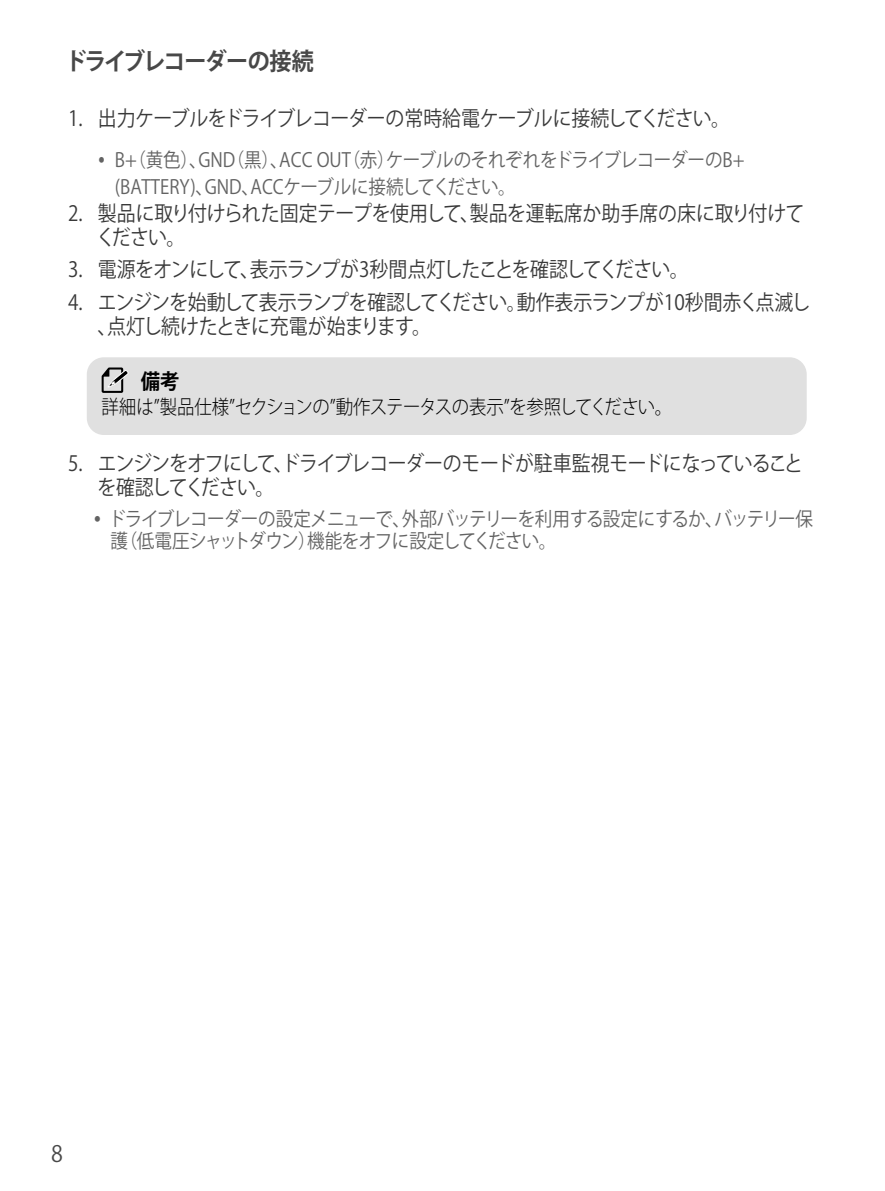
<style>
.page{position:relative;width:885px;height:1191px;background:#fff}
.page>*{position:absolute;margin:0;border:0;box-sizing:border-box;transform-origin:0 0}
.t1{font:700 24px "Koz Go Pro";letter-spacing:-.08em;color:#484848;scale:.92 1}
.t2{font:22.5px "Koz Go Pro";color:#484848;scale:.95 1}
.t3{font:21px/24px "Koz Go Pro";letter-spacing:-.04em;color:#393939;scale:.9 1}
.t4{font:21px/24px "Koz Go Pro";letter-spacing:-.01em;color:#393939;scale:.9 1}
.t5{font:700 21px "Koz Go Pro";color:#000;scale:.92 1}
.t6{font:19.5px/27px "Koz Go Pro";letter-spacing:-.03em;color:#636363;scale:.9 1}
.t7{font:300 19.5px "Koz Go Pro";letter-spacing:-.03em;color:#000;scale:.89 1}
</style>
<div class="page">
<div style="left:87px;top:357px;width:719px;height:78px;background:#e0e0e0;border-radius:17px"></div>
<svg style="left:102px;top:367px;width:26px;height:26px"></svg>
<p class="t1" style="left:65px;top:46px;width:272px">ドライブレコーダーの接続</p>
<p class="t3" style="left:68px;top:106px;width:736px">1. 出力ケーブルをドライブレコーダーの常時給電ケーブルに接続してください。</p>
<p class="t6" style="left:115px;top:146px;width:701px">B+（黄色）、GND（黒）、ACC OUT（赤）ケーブルのそれぞれをドライブレコーダーのB+ (BATTERY)、GND、ACCケーブルに接続してください。</p>
<p class="t4" style="left:96px;top:201px;width:788px;text-indent:-28px">2. 製品に取り付けられた固定テープを使用して、製品を運転席か助手席の床に取り付けてください。</p>
<p class="t3" style="left:68px;top:258px;width:691px">3. 電源をオンにして、表示ランプが3秒間点灯したことを確認してください。</p>
<p class="t3" style="left:97px;top:290px;width:793px;text-indent:-29px">4. エンジンを始動して表示ランプを確認してください。動作表示ランプが10秒間赤く点滅し、点灯し続けたときに充電が始まります。</p>
<p class="t5" style="left:141px;top:367px;width:44px">備考</p>
<p class="t7" style="left:102px;top:394px;width:642px">詳細は”製品仕様”セクションの”動作ステータスの表示”を参照してください。</p>
<p class="t3" style="left:97px;top:451px;width:785px;text-indent:-29px">5. エンジンをオフにして、ドライブレコーダーのモードが駐車監視モードになっていることを確認してください。</p>
<p class="t6" style="left:108px;top:508px;width:784px;line-height:22.5px">ドライブレコーダーの設定メニューで、外部バッテリーを利用する設定にするか、バッテリー保護（低電圧シャットダウン）機能をオフに設定してください。</p>
<p class="t2" style="left:51px;top:1139px;width:14px">8</p>
</div>
